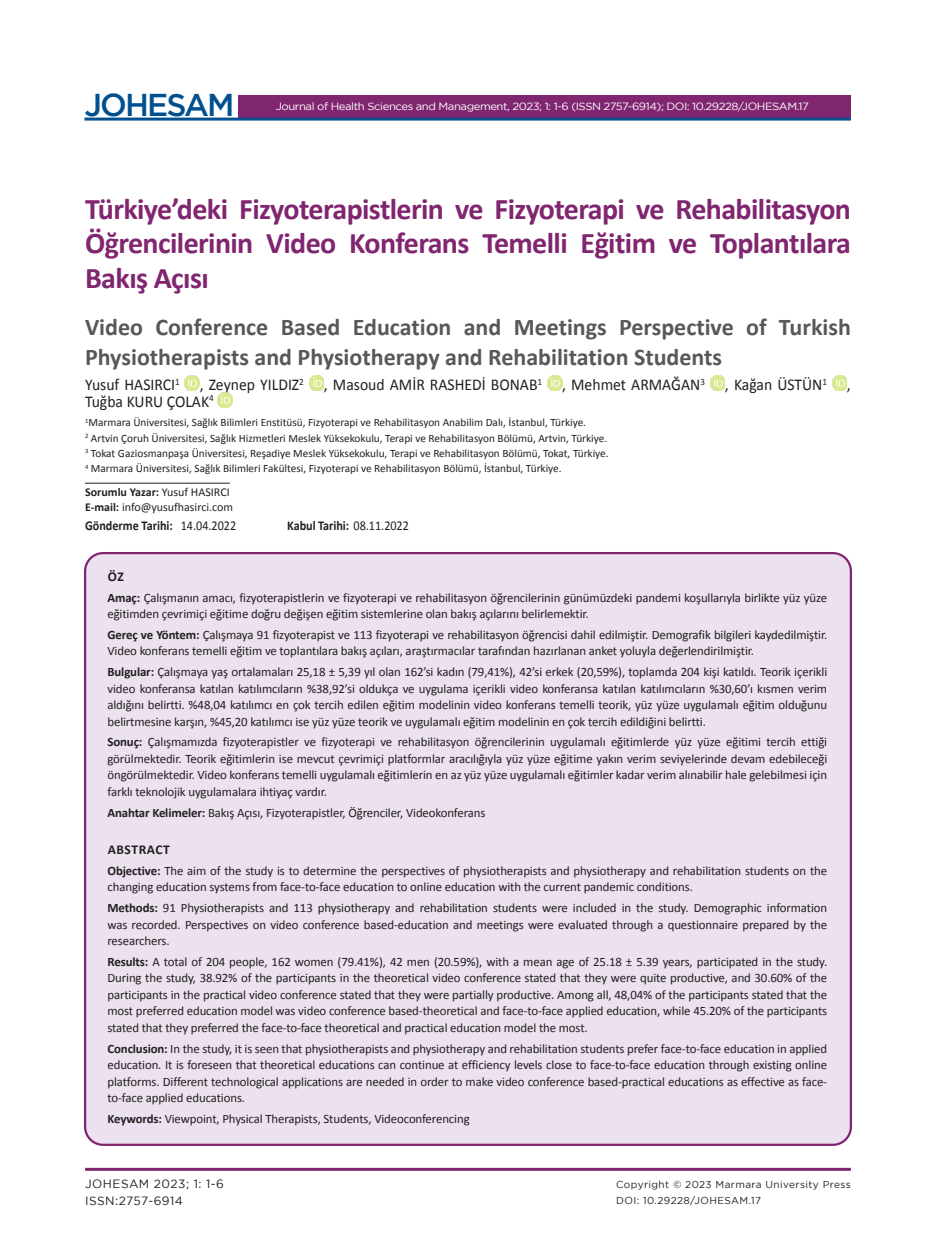
<style>
.page{position:relative;width:936px;height:1255px;background:#fff}
.page>*{position:absolute;margin:0;border:0;box-sizing:border-box;transform-origin:0 0}
.t1{font:500 31.5px "Gotham";letter-spacing:-.06em;color:#005090}
.t2{font:700 30px/34.5px "Calibri";letter-spacing:-.02em;color:#802570;text-align:justify}
.h1_1{font:700 24px/30px "Calibri";color:#57585a}
.author{font:16.5px/16.5px "Calibri";color:#231f20;scale:.95 1}
.TabloTxt{font:700 13.5px "Calibri";color:#231f20;scale:.9 1}
.AbstractH{font:700 13.5px "Calibri";letter-spacing:.04em;color:#231f20}
.TabloTxt-2{font:13.5px "Calibri";color:#231f20;scale:.9 1}
.AbstractTxtTR{font:12.9px/16.5px "Calibri";letter-spacing:-.01em;color:#231f20;text-align:justify}
.t3{font:12px/16.5px "Gotham";letter-spacing:.04em;color:#231f20}
.authorDetayContact{font:12px "Calibri";color:#231f20}
.authorCorresponding{font:700 12px "Calibri";color:#231f20}
.authorDetay{font:11.25px "Calibri";color:#231f20}
.t4{font:10.5px "Gotham";letter-spacing:-.04em;color:#fff;scale:1.08 1}
.t5{font:10.05px/15.8px "Gotham";letter-spacing:.04em;color:#231f20}
.s1{font-weight:400}
.s2{font-weight:700}
</style>
<div class="page">
<div style="left:238px;top:96px;width:612px;height:22px;background:#802570"></div>
<hr style="left:85px;top:1167px;width:765px;height:3px;background:#802570">
<hr style="left:84px;top:118px;width:766px;height:3px;background:#005090">
<div style="left:85px;top:553px;width:765px;height:591px;background:#ece1ef;border-radius:18px"></div>
<hr style="left:85px;top:483px;width:145px;height:1px;background:#231f20">
<img style="left:185px;top:375px;width:15px;height:15px">
<img style="left:309px;top:375px;width:15px;height:15px">
<img style="left:547px;top:375px;width:15px;height:15px">
<img style="left:710px;top:375px;width:15px;height:15px">
<img style="left:832px;top:375px;width:14px;height:15px">
<img style="left:217px;top:393px;width:15px;height:15px">
<h1 class="t1" style="left:84px;top:87px;width:152px">JOHESAM</h1>
<p class="t4" style="left:276px;top:101px;width:495px">Journal of Health Sciences and Management, 2023; 1: 1-6 (ISSN 2757-6914); DOI: 10.29228/JOHESAM.17</p>
<h1 class="t2" style="left:85px;top:190px;width:767px">Türkiye’deki Fizyoterapistlerin ve Fizyoterapi ve Rehabilitasyon Öğrencilerinin Video Konferans Temelli Eğitim ve Toplantılara Bakış Açısı</h1>
<p class="h1_1" style="left:85px;top:310px;width:767px">Video Conference Based Education and Meetings Perspective of Turkish<br>Physiotherapists and Physiotherapy and Rehabilitation Students</p>
<p class="author" style="left:85px;top:376px;width:807px">Yusuf HASIRCI<sup>1</sup> , Zeynep YILDIZ<sup>2</sup> , Masoud AMİR RASHEDİ BONAB<sup>1</sup> , Mehmet ARMAĞAN<sup>3</sup> , Kağan ÜSTÜN<sup>1</sup> ,<br>Tuğba KURU ÇOLAK<sup>4</sup></p>
<p class="authorDetay" style="left:85px;top:415px;width:502px"><sup>1</sup>Marmara Üniversitesi, Sağlık Bilimleri Enstitüsü, Fizyoterapi ve Rehabilitasyon Anabilim Dalı, İstanbul, Türkiye.</p>
<p class="authorDetay" style="left:85px;top:431px;width:523px"><sup>2</sup> Artvin Çoruh Üniversitesi, Sağlık Hizmetleri Meslek Yüksekokulu, Terapi ve Rehabilitasyon Bölümü, Artvin, Türkiye.</p>
<p class="authorDetay" style="left:85px;top:446px;width:525px"><sup>3</sup> Tokat Gaziosmanpaşa Üniversitesi, Reşadiye Meslek Yüksekokulu, Terapi ve Rehabilitasyon Bölümü, Tokat, Türkiye.</p>
<p class="authorDetay" style="left:85px;top:461px;width:478px"><sup>4</sup> Marmara Üniversitesi, Sağlık Bilimleri Fakültesi, Fizyoterapi ve Rehabilitasyon Bölümü, İstanbul, Türkiye.</p>
<p class="authorCorresponding" style="left:85px;top:484px;width:146px">Sorumlu Yazar: <span class="s1">Yusuf HASIRCI</span></p>
<p class="authorDetayContact" style="left:85px;top:500px;width:149px"><span class="s2">E-mail:</span> info@yusufhasirci.com</p>
<p class="TabloTxt" style="left:85px;top:517px;width:99px">Gönderme Tarihi:</p>
<p class="TabloTxt-2" style="left:181px;top:517px;width:63px">14.04.2022</p>
<p class="TabloTxt" style="left:287px;top:517px;width:137px">Kabul Tarihi: <span class="s1">08.11.2022</span></p>
<p class="AbstractH" style="left:108px;top:568px;width:18px">ÖZ</p>
<p class="AbstractTxtTR" style="left:107px;top:588px;width:721px"><span class="s2">Amaç:</span> Çalışmanın amacı, fizyoterapistlerin ve fizyoterapi ve rehabilitasyon öğrencilerinin günümüzdeki pandemi koşullarıyla birlikte yüz yüze eğitimden çevrimiçi eğitime doğru değişen eğitim sistemlerine olan bakış açılarını belirlemektir.</p>
<p class="AbstractTxtTR" style="left:107px;top:625px;width:721px"><span class="s2">Gereç ve Yöntem:</span> Çalışmaya 91 fizyoterapist ve 113 fizyoterapi ve rehabilitasyon öğrencisi dahil edilmiştir. Demografik bilgileri kaydedilmiştir.<br>Video konferans temelli eğitim ve toplantılara bakış açıları, araştırmacılar tarafından hazırlanan anket yoluyla değerlendirilmiştir.</p>
<p class="AbstractTxtTR" style="left:107px;top:663px;width:721px"><span class="s2">Bulgular:</span> Çalışmaya yaş ortalamaları 25,18 ± 5,39 yıl olan 162’si kadın (79,41%), 42’si erkek (20,59%), toplamda 204 kişi katıldı. Teorik içerikli video konferansa katılan katılımcıların %38,92’si oldukça ve uygulama içerikli video konferansa katılan katılımcıların %30,60’ı kısmen verim aldığını belirtti. %48,04 katılımcı en çok tercih edilen eğitim modelinin video konferans temelli teorik, yüz yüze uygulamalı eğitim olduğunu belirtmesine karşın, %45,20 katılımcı ise yüz yüze teorik ve uygulamalı eğitim modelinin en çok tercih edildiğini belirtti.</p>
<p class="AbstractTxtTR" style="left:107px;top:733px;width:721px"><span class="s2">Sonuç:</span> Çalışmamızda fizyoterapistler ve fizyoterapi ve rehabilitasyon öğrencilerinin uygulamalı eğitimlerde yüz yüze eğitimi tercih ettiği görülmektedir. Teorik eğitimlerin ise mevcut çevrimiçi platformlar aracılığıyla yüz yüze eğitime yakın verim seviyelerinde devam edebileceği öngörülmektedir. Video konferans temelli uygulamalı eğitimlerin en az yüz yüze uygulamalı eğitimler kadar verim alınabilir hale gelebilmesi için farklı teknolojik uygulamalara ihtiyaç vardır.</p>
<p class="AbstractTxtTR" style="left:107px;top:803px;width:379px"><span class="s2">Anahtar Kelimeler:</span> Bakış Açısı, Fizyoterapistler, Öğrenciler, Videokonferans</p>
<p class="AbstractH" style="left:108px;top:841px;width:64px">ABSTRACT</p>
<p class="AbstractTxtTR" style="left:107px;top:861px;width:721px"><span class="s2">Objective:</span> The aim of the study is to determine the perspectives of physiotherapists and physiotherapy and rehabilitation students on the changing education systems from face-to-face education to online education with the current pandemic conditions.</p>
<p class="AbstractTxtTR" style="left:107px;top:898px;width:721px"><span class="s2">Methods:</span> 91 Physiotherapists and 113 physiotherapy and rehabilitation students were included in the study. Demographic information was recorded. Perspectives on video conference based-education and meetings were evaluated through a questionnaire prepared by the researchers.</p>
<p class="AbstractTxtTR" style="left:107px;top:952px;width:721px"><span class="s2">Results:</span> A total of 204 people, 162 women (79.41%), 42 men (20.59%), with a mean age of 25.18 ± 5.39 years, participated in the study.<br>During the study, 38.92% of the participants in the theoretical video conference stated that they were quite productive, and 30.60% of the participants in the practical video conference stated that they were partially productive. Among all, 48,04% of the participants stated that the most preferred education model was video conference based-theoretical and face-to-face applied education, while 45.20% of the participants stated that they preferred the face-to-face theoretical and practical education model the most.</p>
<p class="AbstractTxtTR" style="left:107px;top:1039px;width:721px"><span class="s2">Conclusion:</span> In the study, it is seen that physiotherapists and physiotherapy and rehabilitation students prefer face-to-face education in applied education. It is foreseen that theoretical educations can continue at efficiency levels close to face-to-face education through existing online platforms. Different technological applications are needed in order to make video conference based-practical educations as effective as face&shy;to-face applied educations.</p>
<p class="AbstractTxtTR" style="left:107px;top:1109px;width:364px"><span class="s2">Keywords:</span> Viewpoint, Physical Therapists, Students, Videoconferencing</p>
<p class="t3" style="left:85px;top:1175px;width:140px">JOHESAM 2023; 1: 1-6<br>ISSN:2757-6914</p>
<p class="t5" style="left:616px;top:1176px;width:236px">Copyright © 2023 Marmara University Press<br>DOI: 10.29228/JOHESAM.17</p>
</div>
